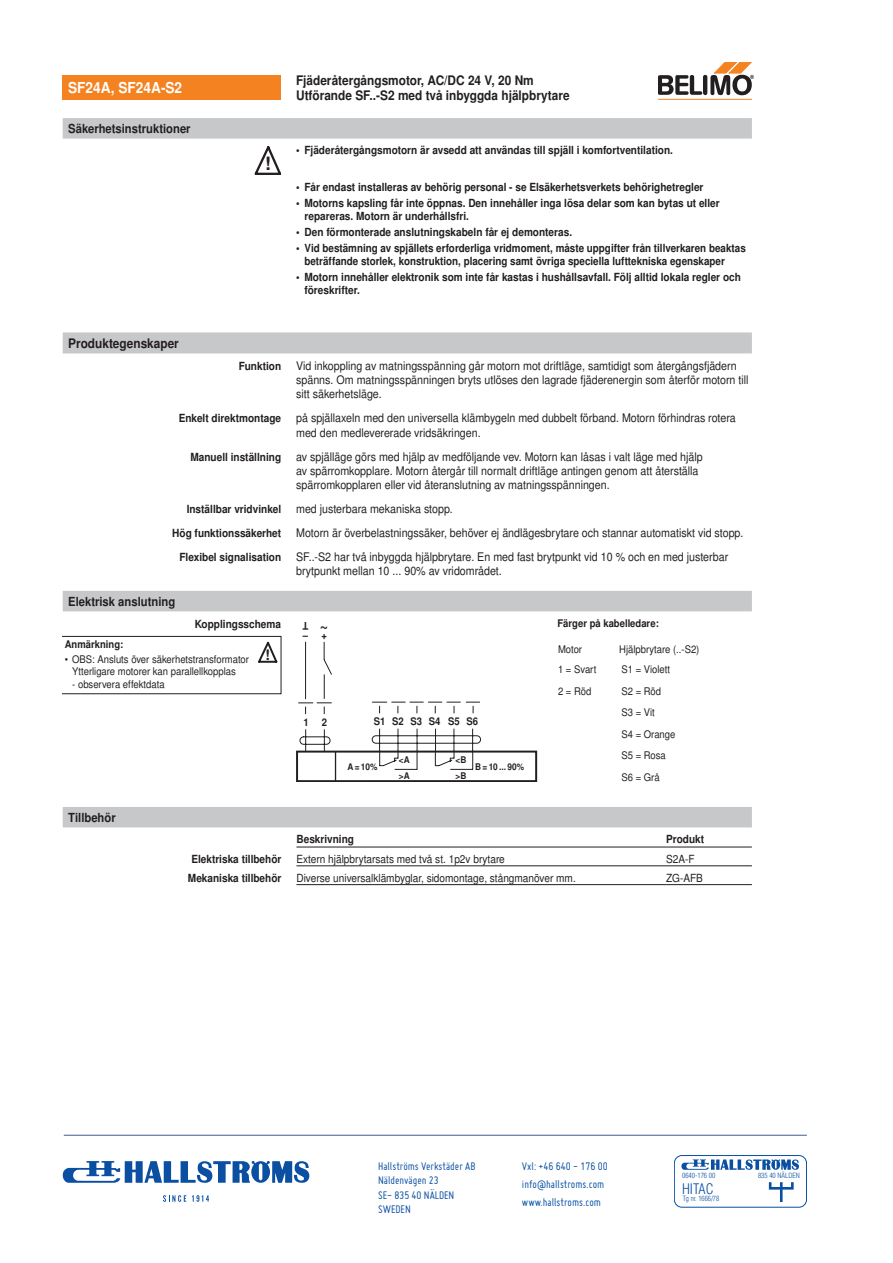
<style>
.page{position:relative;width:893px;height:1263px;background:#fff}
.page>*{position:absolute;margin:0;border:0;box-sizing:border-box;transform-origin:0 0}
.t1{font:700 18.45px "Nimbus Sans BEL";color:#231f20}
.t2{font:700 15.75px "Nimbus Sans BEL";color:#231f20;scale:.9 1}
.t3{font:700 15.15px "Nimbus Sans BEL";color:#fff;scale:.9 1}
.t4{font:700 14.55px "Nimbus Sans BEL";color:#231f20}
.t5{font:300 condensed 14.1px "Helvetica LT Std";color:#0a4fa2}
.t6{font:700 13.2px/14.5px "Nimbus Sans BEL";color:#231f20;scale:.9 1}
.t7{font:700 12.45px "Nimbus Sans BEL";color:#231f20;scale:.9 1}
.t8{font:12px/14.4px "Miso";color:#0a4fa2}
.t9{font:12px/18.1px "Miso";color:#004ea3}
.t10{font:11.85px/14.2px "Nimbus Sans BEL";color:#231f20;scale:.9 1}
.t11{font:700 11.25px/13.5px "Nimbus Sans BEL";color:#231f20;scale:.9 1}
.t12{font:11.25px "Nimbus Sans BEL";color:#231f20;scale:.9 1}
.t13{font:10.5px/21.5px "Nimbus Sans BEL";color:#231f20;text-align:center;scale:.9 1}
.t14{font:700 10.5px "Nimbus Sans BEL";color:#231f20;scale:.9 1}
.t15{font:700 9.3px/15.8px "Nimbus Sans BEL";color:#231f20;scale:.9 1}
.t16{font:300 condensed 7.05px "Helvetica LT Std";color:#0a4fa2}
</style>
<div class="page">
<svg style="left:163px;top:1195px;width:23px;height:7px"></svg>
<svg style="left:192px;top:1195px;width:17px;height:7px"></svg>
<svg style="left:63px;top:1161px;width:246px;height:22px"></svg>
<hr style="left:64px;top:1135px;width:743px;height:1px;background:#435a94">
<svg style="left:769px;top:1182px;width:25px;height:20px"></svg>
<svg style="left:681px;top:1159px;width:118px;height:11px"></svg>
<div style="left:674px;top:1155px;width:133px;height:52px;border:1px solid #0a4fa2;border-radius:8px"></div>
<div style="left:63px;top:75px;width:218px;height:25px;background:#f58220"></div>
<hr style="left:658px;top:99px;width:94px;height:1px;background:#f58220">
<svg style="left:658px;top:62px;width:96px;height:34px"></svg>
<div style="left:63px;top:118px;width:689px;height:21px;background:#c7c8ca"></div>
<svg style="left:255px;top:146px;width:26px;height:29px"></svg>
<div style="left:63px;top:332px;width:689px;height:21px;background:#c7c8ca"></div>
<svg style="left:63px;top:636px;width:218px;height:58px"></svg>
<div style="left:63px;top:591px;width:689px;height:20px;background:#c7c8ca"></div>
<div style="left:296px;top:751px;width:241px;height:31px;border:2px solid #231f20"></div>
<svg style="left:298px;top:641px;width:183px;height:140px"></svg>
<div style="left:63px;top:807px;width:689px;height:20px;background:#c7c8ca"></div>
<hr style="left:296px;top:865px;width:370px;height:1px;background:#231f20">
<hr style="left:666px;top:865px;width:86px;height:1px;background:#231f20">
<hr style="left:296px;top:846px;width:370px;height:1px;background:#231f20">
<hr style="left:666px;top:846px;width:86px;height:1px;background:#231f20">
<hr style="left:296px;top:884px;width:370px;height:1px;background:#231f20">
<hr style="left:666px;top:884px;width:86px;height:1px;background:#231f20">
<p class="t3" style="left:68px;top:79px;width:128px">SF24A, SF24A-S2</p>
<p class="t6" style="left:296px;top:74px;width:305px">Fjäderåtergångsmotor, AC/DC 24 V, 20 Nm<br>Utförande SF..-S2 med två inbyggda hjälpbrytare</p>
<p class="t7" style="left:68px;top:121px;width:138px">Säkerhetsinstruktioner</p>
<p class="t1" style="left:265px;top:153px;width:8px">!</p>
<p class="t11" style="left:296px;top:144px;width:420px">• Fjäderåtergångsmotorn är avsedd att användas till spjäll i komfortventilation.</p>
<p class="t11" style="left:296px;top:181px;width:454px">• Får endast installeras av behörig personal - se Elsäkerhetsverkets behörighetregler</p>
<p class="t11" style="left:304px;top:196px;width:463px;text-indent:-8px">• Motorns kapsling får inte öppnas. Den innehåller inga lösa delar som kan bytas ut eller repareras. Motorn är underhållsfri.</p>
<p class="t11" style="left:296px;top:226px;width:308px">• Den förmonterade anslutningskabeln får ej demonteras.</p>
<p class="t11" style="left:304px;top:241px;width:492px;text-indent:-8px">• Vid bestämning av spjällets erforderliga vridmoment, måste uppgifter från tillverkaren beaktas beträffande storlek, konstruktion, placering samt övriga speciella lufttekniska egenskaper</p>
<p class="t11" style="left:304px;top:271px;width:486px;text-indent:-8px">• Motorn innehåller elektronik som inte får kastas i hushållsavfall. Följ alltid lokala regler och föreskrifter.</p>
<p class="t6" style="left:68px;top:336px;width:125px">Produktegenskaper</p>
<p class="t11" style="left:239px;top:360px;width:49px">Funktion</p>
<p class="t10" style="left:296px;top:359px;width:504px">Vid inkoppling av matningsspänning går motorn mot driftläge, samtidigt som återgångsfjädern spänns. Om matningsspänningen bryts utlöses den lagrade fjäderenergin som återför motorn till sitt säkerhetsläge.</p>
<p class="t11" style="left:179px;top:412px;width:115px">Enkelt direktmontage</p>
<p class="t10" style="left:296px;top:411px;width:490px">på spjällaxeln med den universella klämbygeln med dubbelt förband. Motorn förhindras rotera med den medlevererade vridsäkringen.</p>
<p class="t11" style="left:190px;top:450px;width:102px">Manuell inställning</p>
<p class="t10" style="left:296px;top:450px;width:453px">av spjälläge görs med hjälp av medföljande vev. Motorn kan låsas i valt läge med hjälp av spärromkopplare. Motorn återgår till normalt driftläge antingen genom att återställa spärromkopplaren eller vid återanslutning av matningsspänningen.</p>
<p class="t11" style="left:187px;top:503px;width:107px">Inställbar vridvinkel</p>
<p class="t10" style="left:296px;top:502px;width:176px">med justerbara mekaniska stopp.</p>
<p class="t11" style="left:172px;top:527px;width:123px">Hög funktionssäkerhet</p>
<p class="t10" style="left:296px;top:526px;width:499px">Motorn är överbelastningssäker, behöver ej ändlägesbrytare och stannar automatiskt vid stopp.</p>
<p class="t11" style="left:179px;top:551px;width:115px">Flexibel signalisation</p>
<p class="t10" style="left:296px;top:550px;width:482px">SF..-S2 har två inbyggda hjälpbrytare. En med fast brytpunkt vid 10 % och en med justerbar brytpunkt mellan 10 ... 90% av vridområdet.</p>
<p class="t7" style="left:68px;top:594px;width:120px">Elektrisk anslutning</p>
<p class="t11" style="left:195px;top:618px;width:98px">Kopplingsschema</p>
<p class="t14" style="left:65px;top:638px;width:67px">Anmärkning:</p>
<p class="t13" style="left:65px;top:653px;width:206px;line-height:12.6px">• OBS: Ansluts över säkerhetstransformator<br>Ytterligare motorer kan parallellkopplas</p>
<p class="t13" style="left:72px;top:674px;width:104px">- observera effektdata</p>
<p class="t4" style="left:265px;top:646px;width:6px">!</p>
<p class="t7" style="left:68px;top:810px;width:54px">Tillbehör</p>
<p class="t14" style="left:308px;top:632px;width:8px;rotate:-180deg">T</p>
<p class="t2" style="left:328px;top:638px;width:11px;rotate:-180deg">~</p>
<p class="t14" style="left:303px;top:629px;width:28px">– +</p>
<p class="t14" style="left:304px;top:716px;width:27px">1 2</p>
<p class="t14" style="left:374px;top:715px;width:117px">S1 S2 S3 S4 S5 S6</p>
<p class="t15" style="left:399px;top:752px;width:14px">&lt;A &gt;A</p>
<p class="t15" style="left:456px;top:752px;width:14px">&lt;B &gt;B</p>
<p class="t15" style="left:347px;top:758px;width:35px">A=10%</p>
<p class="t15" style="left:475px;top:758px;width:56px">B = 10 ... 90%</p>
<p class="t14" style="left:558px;top:617px;width:114px">Färger på kabelledare:</p>
<p class="t13" style="left:558px;top:639px;width:28px">Motor</p>
<p class="t13" style="left:619px;top:639px;width:91px">Hjälpbrytare (..-S2)</p>
<p class="t13" style="left:558px;top:659px;width:44px">1 = Svart</p>
<p class="t13" style="left:621px;top:659px;width:56px">S1 = Violett</p>
<p class="t13" style="left:558px;top:681px;width:39px">2 = Röd</p>
<p class="t13" style="left:621px;top:681px;width:61px;text-align:left">S2 = Röd<br>S3 = Vit<br>S4 = Orange<br>S5 = Rosa<br>S6 = Grå</p>
<p class="t11" style="left:296px;top:833px;width:66px">Beskrivning</p>
<p class="t11" style="left:666px;top:833px;width:44px">Produkt</p>
<p class="t11" style="left:191px;top:853px;width:102px">Elektriska tillbehör</p>
<p class="t12" style="left:296px;top:852px;width:233px">Extern hjälpbrytarsats med två st. 1p2v brytare</p>
<p class="t12" style="left:666px;top:852px;width:33px">S2A-F</p>
<p class="t11" style="left:188px;top:871px;width:105px">Mekaniska tillbehör</p>
<p class="t12" style="left:296px;top:871px;width:312px">Diverse universalklämbyglar, sidomontage, stångmanöver mm.</p>
<p class="t12" style="left:666px;top:871px;width:43px">ZG-AFB</p>
<p class="t8" style="left:378px;top:1158px;width:99px">Hallströms Verkstäder AB<br>Näldenvägen 23<br>SE- 835 40 NÄLDEN<br>SWEDEN</p>
<p class="t8" style="left:522px;top:1158px;width:87px">Vxl: +46 640 - 176 00</p>
<p class="t16" style="left:682px;top:1171px;width:35px">0640-176 00</p>
<p class="t16" style="left:758px;top:1171px;width:43px">835 40 NÄLDEN</p>
<p class="t9" style="left:522px;top:1175px;width:84px">info@hallstroms.com www.hallstroms.com</p>
<p class="t5" style="left:682px;top:1180px;width:33px">HITAC</p>
<p class="t16" style="left:683px;top:1194px;width:38px">Tg nr. 1666/78</p>
</div>
